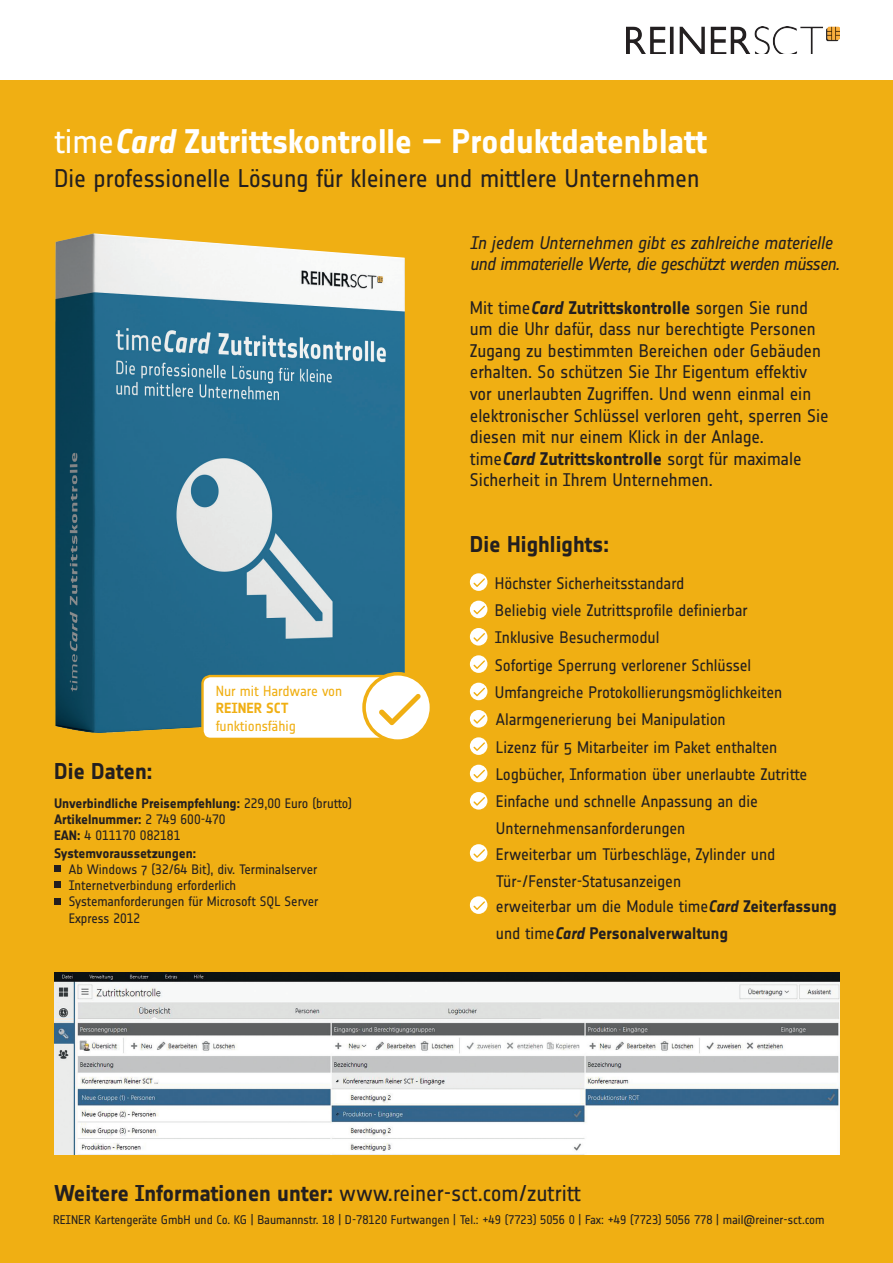
<style>
.page{position:relative;width:893px;height:1263px;background:#fff}
.page>*{position:absolute;margin:0;border:0;box-sizing:border-box;transform-origin:0 0}
.t1{font:700 33.6px "Notes";letter-spacing:-.005em;color:#fff}
.t2{font:25.2px "Notes";letter-spacing:-.005em;color:#231f20}
.t3{font:700 22.5px "Notes";letter-spacing:-.005em;color:#231f20}
.t4{font:18px/21.6px "Notes";letter-spacing:-.005em;color:#231f20}
.t5{font:italic 18px/21.6px "Notes";letter-spacing:-.03em;color:#231f20}
.t6{font:16.5px/27.3px "Notes";letter-spacing:-.005em;color:#231f20}
.t7{font:14.4px "Notes";letter-spacing:-.005em;color:#f0af13}
.t8{font:700 14.4px "Notes";color:#f0af13}
.t9{font:13.5px/16.2px "Notes";letter-spacing:-.005em;color:#231f20}
.t10{font:700 13.5px/16.2px "Notes";letter-spacing:-.005em;color:#231f20}
.t11{font:13.5px "Notes Regular Tf";color:#231f20}
.t12{font:12.3px "Notes";letter-spacing:-.005em;color:#231f20}
.s1{font-weight:400}
.s2{font-style:italic}
.s3{font-family:"Notes Regular Tf";font-weight:400}
.s4{font-family:"Notes";font-weight:700}
.s5{font-weight:700}
.s6{font-family:"Notes Regular Tf"}
.s7{font-weight:700;font-style:italic}
</style>
<div class="page">
<div style="left:0;top:81px;width:893px;height:1182px;background:#f0af13"></div>
<img style="left:55px;top:233px;width:350px;height:500px">
<img style="left:626px;top:27px;width:214px;height:27px">
<div style="left:54px;top:865px;width:6px;height:7px;background:#231f20"></div>
<svg style="left:54px;top:882px;width:6px;height:6px"></svg>
<svg style="left:54px;top:898px;width:6px;height:6px"></svg>
<div style="left:202px;top:676px;width:203px;height:63px;background:#fff;border-radius:8px"></div>
<div style="left:201px;top:675px;width:205px;height:65px;border:2px solid #f0af13;border-radius:8px"></div>
<div style="left:362px;top:672px;width:71px;height:71px;border:3px solid #f0af13;border-radius:50%"></div>
<svg style="left:366px;top:675px;width:64px;height:64px"></svg>
<img style="left:54px;top:972px;width:786px;height:182px">
<svg style="left:470px;top:573px;width:17px;height:18px"></svg>
<svg style="left:470px;top:601px;width:17px;height:17px"></svg>
<svg style="left:470px;top:628px;width:17px;height:17px"></svg>
<svg style="left:470px;top:655px;width:17px;height:18px"></svg>
<svg style="left:470px;top:683px;width:17px;height:17px"></svg>
<svg style="left:470px;top:710px;width:17px;height:17px"></svg>
<svg style="left:470px;top:737px;width:17px;height:18px"></svg>
<svg style="left:470px;top:765px;width:17px;height:17px"></svg>
<svg style="left:470px;top:792px;width:17px;height:18px"></svg>
<svg style="left:470px;top:896px;width:17px;height:18px"></svg>
<svg style="left:470px;top:844px;width:17px;height:18px"></svg>
<h1 class="t1" style="left:54px;top:123px;width:655px"><span class="s1">time</span><span class="s2">Card</span> Zutrittskontrolle – Produktdatenblatt</h1>
<h2 class="t2" style="left:54px;top:164px;width:647px">Die professionelle Lösung für kleinere und mittlere Unternehmen</h2>
<h3 class="t3" style="left:54px;top:759px;width:100px">Die Daten:</h3>
<p class="t7" style="left:216px;top:683px;width:128px">Nur mit Hardware von</p>
<p class="t8" style="left:216px;top:700px;width:74px">REINER SCT</p>
<p class="t7" style="left:216px;top:717px;width:82px">funktionsfähig</p>
<p class="t10" style="left:54px;top:795px;width:300px">Unverbindliche Preisempfehlung: <span class="s3">229,00</span> <span class="s1">Euro (brutto)<br></span>Artikelnummer: <span class="s3">2 749 600-470</span></p>
<p class="t11" style="left:54px;top:828px;width:128px"><span class="s4">EAN:</span> 4 011170 082181</p>
<p class="t9" style="left:69px;top:845px;width:251px;text-indent:-15px"><span class="s5">Systemvoraussetzungen:<br></span>Ab Windows 7 (<span class="s6">32/64</span> Bit), div. Terminalserver Internetverbindung erforderlich Systemanforderungen für Microsoft SQL Server Express <span class="s6">2012</span></p>
<p class="t5" style="left:470px;top:231px;width:371px">In jedem Unternehmen gibt es zahlreiche materielle und immaterielle Werte, die geschützt werden müssen.</p>
<p class="t4" style="left:470px;top:296px;width:360px">Mit time<span class="s7">Card</span> <span class="s5">Zutrittskontrolle</span> sorgen Sie rund um die Uhr dafür, dass nur berechtigte Personen Zugang zu bestimmten Bereichen oder Gebäuden erhalten. So schützen Sie Ihr Eigentum effektiv vor unerlaubten Zugriffen. Und wenn einmal ein elektronischer Schlüssel verloren geht, sperren Sie diesen mit nur einem Klick in der Anlage. time<span class="s7">Card</span> <span class="s5">Zutrittskontrolle</span> sorgt für maximale Sicherheit in Ihrem Unternehmen.</p>
<h3 class="t3" style="left:470px;top:532px;width:141px">Die Highlights:</h3>
<p class="t6" style="left:495px;top:569px;width:314px">Höchster Sicherheitsstandard<br>Beliebig viele Zutrittsprofile definierbar Inklusive Besuchermodul<br>Sofortige Sperrung verlorener Schlüssel Umfangreiche Protokollierungsmöglichkeiten Alarmgenerierung bei Manipulation<br>Lizenz für 5 Mitarbeiter im Paket enthalten Logbücher, Information über unerlaubte Zutritte Einfache und schnelle Anpassung an die Unternehmensanforderungen</p>
<p class="t6" style="left:496px;top:840px;width:281px">Erweiterbar um Türbeschläge, Zylinder und<br>Tür-/Fenster-Statusanzeigen</p>
<p class="t6" style="left:496px;top:892px;width:342px">erweiterbar um die Module time<span class="s7">Card</span> <span class="s5">Zeiterfassung </span>und time<span class="s7">Card</span> <span class="s5">Personalverwaltung</span></p>
<h3 class="t3" style="left:54px;top:1180px;width:528px">Weitere Informationen unter: <span class="s1">www.reiner-sct.com/zutritt</span></h3>
<p class="t12" style="left:53px;top:1212px;width:773px">REINER Kartengeräte GmbH und Co. KG | Baumannstr. <span class="s6">18</span> | D-<span class="s6">78120</span> Furtwangen | Tel.: +<span class="s6">49 (7723) 5056 0</span> | Fax: +<span class="s6">49 (7723) 5056 778</span> | mail@reiner-sct.com</p>
</div>
